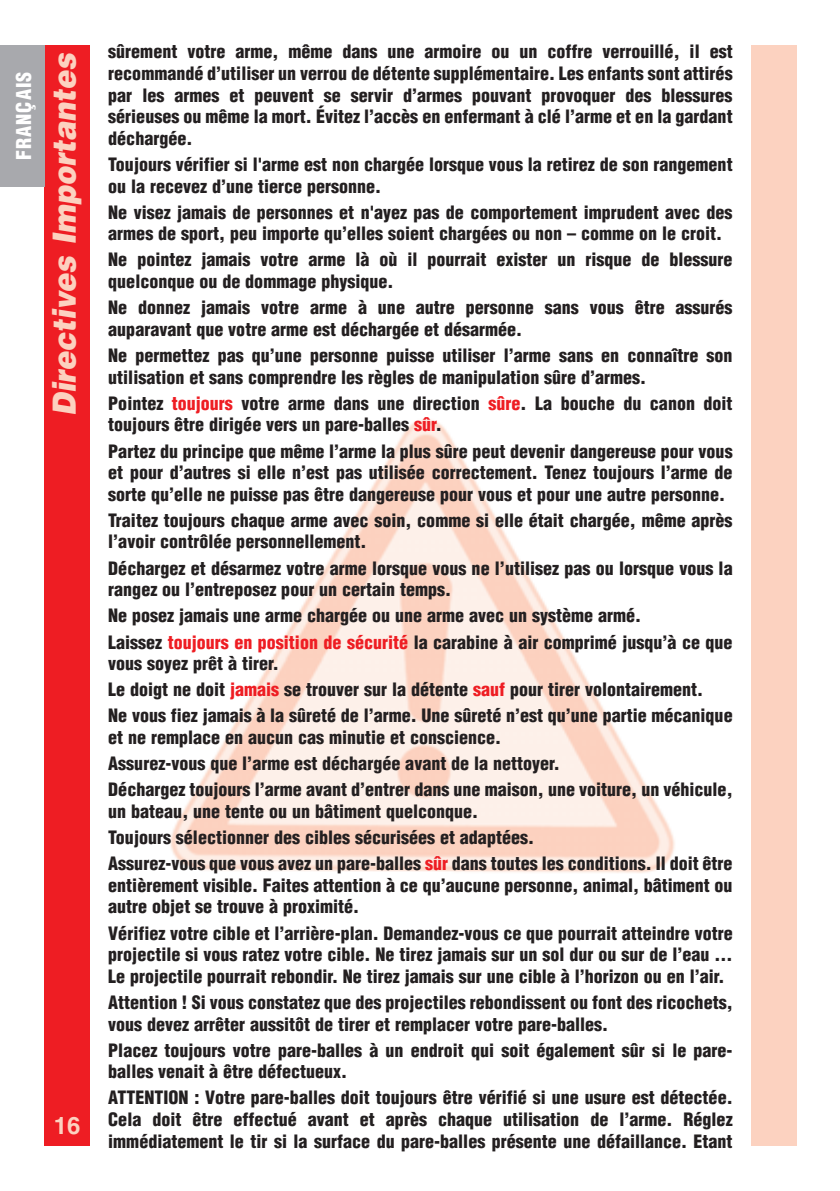
<style>
.page{position:relative;width:840px;height:1191px;background:#fff}
.page>*{position:absolute;margin:0;border:0;box-sizing:border-box;transform-origin:0 0}
.t1{font:italic 900 32px "Helvetica";color:#fcd2c0;scale:.9 1}
.t2{font:700 24px "Helvetica";color:#fcd2c0}
.t3{font:900 condensed 20px "Helvetica";letter-spacing:.05em;color:#fff}
.t4{font:900 condensed 18px/21.6px "Helvetica";color:#231f20}
.s1{color:#ee1d23}
</style>
<div class="page">
<img style="left:170px;top:419px;width:505px;height:454px">
<div style="left:750px;top:45px;width:46px;height:1100px;background:#fcd2c0"></div>
<div style="left:44px;top:45px;width:46px;height:1100px;background:#ee1d23"></div>
<div style="left:0;top:45px;width:44px;height:142px;background:#a8a9ad"></div>
<p class="t3" style="left:16px;top:160px;width:90px;rotate:-90deg">FRANÇAIS</p>
<h1 class="t1" style="left:53px;top:415px;width:405px;rotate:-90deg">Directives Importantes</h1>
<p class="t4" style="left:108px;top:43px;width:625px;text-align:justify">sûrement votre arme, même dans une armoire ou un coffre verrouillé, il est recommandé d’utiliser un verrou de détente supplémentaire. Les enfants sont attirés par les armes et peuvent se servir d’armes pouvant provoquer des blessures sérieuses ou même la mort. Évitez l’accès en enfermant à clé l’arme et en la gardant déchargée.</p>
<p class="t4" style="left:108px;top:155px;width:625px">Toujours vérifier si l'arme est non chargée lorsque vous la retirez de son rangement ou la recevez d’une tierce personne.</p>
<p class="t4" style="left:108px;top:203px;width:625px">Ne visez jamais de personnes et n'ayez pas de comportement imprudent avec des armes de sport, peu importe qu’elles soient chargées ou non – comme on le croit.</p>
<p class="t4" style="left:108px;top:251px;width:625px">Ne pointez jamais votre arme là où il pourrait exister un risque de blessure quelconque ou de dommage physique.</p>
<p class="t4" style="left:108px;top:298px;width:625px">Ne donnez jamais votre arme à une autre personne sans vous être assurés auparavant que votre arme est déchargée et désarmée.</p>
<p class="t4" style="left:108px;top:346px;width:625px">Ne permettez pas qu’une personne puisse utiliser l’arme sans en connaître son utilisation et sans comprendre les règles de manipulation sûre d’armes.</p>
<p class="t4" style="left:108px;top:394px;width:625px">Pointez <span class="s1">toujours</span> votre arme dans une direction <span class="s1">sûre</span>. La bouche du canon doit toujours être dirigée vers un pare-balles <span class="s1">sûr</span>.</p>
<p class="t4" style="left:108px;top:441px;width:625px;text-align:justify">Partez du principe que même l’arme la plus sûre peut devenir dangereuse pour vous et pour d’autres si elle n’est pas utilisée correctement. Tenez toujours l’arme de sorte qu’elle ne puisse pas être dangereuse pour vous et pour une autre personne.</p>
<p class="t4" style="left:108px;top:511px;width:625px">Traitez toujours chaque arme avec soin, comme si elle était chargée, même après l’avoir contrôlée personnellement.</p>
<p class="t4" style="left:108px;top:559px;width:625px">Déchargez et désarmez votre arme lorsque vous ne l’utilisez pas ou lorsque vous la rangez ou l’entreposez pour un certain temps.</p>
<p class="t4" style="left:108px;top:604px;width:625px;line-height:26.2px">Ne posez jamais une arme chargée ou une arme avec un système armé.<br>Laissez <span class="s1">toujours en position de sécurité</span> la carabine à air comprimé jusqu’à ce que</p>
<p class="t4" style="left:108px;top:652px;width:625px;line-height:26.2px">vous soyez prêt à tirer.<br>Le doigt ne doit <span class="s1">jamais</span> se trouver sur la détente <span class="s1">sauf</span> pour tirer volontairement.<br>Ne vous fiez jamais à la sûreté de l’arme. Une sûreté n’est qu’une partie mécanique</p>
<p class="t4" style="left:108px;top:726px;width:625px;line-height:26.2px">et ne remplace en aucun cas minutie et conscience.<br>Assurez-vous que l’arme est déchargée avant de la nettoyer.<br>Déchargez toujours l’arme avant d’entrer dans une maison, une voiture, un véhicule,</p>
<p class="t4" style="left:108px;top:799px;width:625px;line-height:26.2px">un bateau, une tente ou un bâtiment quelconque.<br>Toujours sélectionner des cibles sécurisées et adaptées.<br>Assurez-vous que vous avez un pare-balles <span class="s1">sûr</span> dans toutes les conditions. Il doit être</p>
<p class="t4" style="left:108px;top:876px;width:625px">entièrement visible. Faites attention à ce qu’aucune personne, animal, bâtiment ou autre objet se trouve à proximité.</p>
<p class="t4" style="left:108px;top:923px;width:625px;text-align:justify">Vérifiez votre cible et l’arrière-plan. Demandez-vous ce que pourrait atteindre votre projectile si vous ratez votre cible. Ne tirez jamais sur un sol dur ou sur de l’eau ...<br>Le projectile pourrait rebondir. Ne tirez jamais sur une cible à l’horizon ou en l’air.</p>
<p class="t4" style="left:108px;top:993px;width:625px">Attention ! Si vous constatez que des projectiles rebondissent ou font des ricochets, vous devez arrêter aussitôt de tirer et remplacer votre pare-balles.</p>
<p class="t4" style="left:108px;top:1040px;width:625px">Placez toujours votre pare-balles à un endroit qui soit également sûr si le pare&shy;balles venait à être défectueux.</p>
<p class="t4" style="left:108px;top:1088px;width:625px;text-align:justify">ATTENTION : Votre pare-balles doit toujours être vérifié si une usure est détectée.<br>Cela doit être effectué avant et après chaque utilisation de l’arme. Réglez immédiatement le tir si la surface du pare-balles présente une défaillance. Etant</p>
<h2 class="t2" style="left:54px;top:1117px;width:28px">16</h2>
</div>
